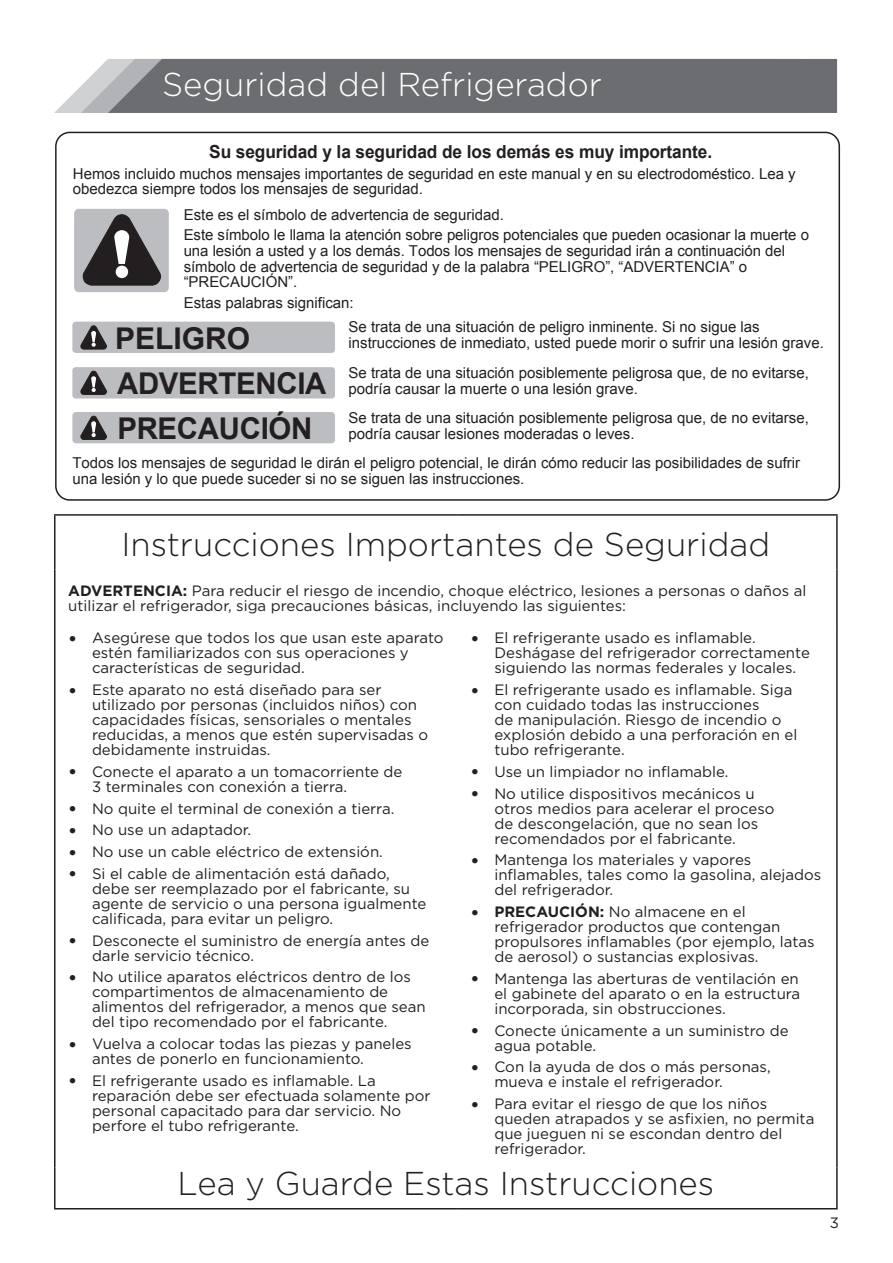
<style>
.page{position:relative;width:893px;height:1263px;background:#fff}
.page>*{position:absolute;margin:0;border:0;box-sizing:border-box;transform-origin:0 0}
.t1{font:300 33px "Gotham";color:#231f20}
.t2{font:300 33px "Gotham";color:#fff}
.t3{font:700 30px/45.2px "Arial";letter-spacing:-.01em;color:#231f20}
.t4{font:700 18px "Arial";letter-spacing:-.005em;color:#231f20;scale:.96 1}
.t5{font:15px/15px "Gotham";color:#231f20}
.t6{font:15px/15.8px "Arial";color:#231f20}
.s1{font-weight:700}
.s2{font-weight:700;font-size:18px}
</style>
<div class="page">
<svg style="left:54px;top:59px;width:783px;height:54px;background:#76777a"></svg>
<div style="left:55px;top:132px;width:785px;height:369px;border:2px solid #231f20;border-radius:14px"></div>
<div style="left:72px;top:322px;width:263px;height:31px;background:#bcbdc0;border-radius:4px"></div>
<div style="left:72px;top:367px;width:263px;height:31px;background:#bcbdc0;border-radius:3px"></div>
<div style="left:72px;top:412px;width:263px;height:31px;background:#bcbdc0;border-radius:4px"></div>
<svg style="left:81px;top:325px;width:26px;height:24px"></svg>
<svg style="left:81px;top:371px;width:26px;height:24px"></svg>
<svg style="left:81px;top:416px;width:26px;height:24px"></svg>
<div style="left:74px;top:209px;width:95px;height:83px;background:#bcbdc0;border-radius:5px"></div>
<svg style="left:83px;top:214px;width:78px;height:71px"></svg>
<hr style="left:54px;top:514px;width:403px;height:2px;background:#231f20">
<hr style="left:457px;top:514px;width:381px;height:2px;background:#231f20">
<hr style="left:54px;top:516px;width:2px;height:53px;background:#231f20">
<hr style="left:54px;top:569px;width:2px;height:55px;background:#231f20">
<hr style="left:54px;top:1208px;width:403px;height:1px;background:#231f20">
<hr style="left:457px;top:1208px;width:381px;height:1px;background:#231f20">
<hr style="left:54px;top:1168px;width:2px;height:40px;background:#231f20">
<hr style="left:836px;top:516px;width:2px;height:53px;background:#231f20">
<hr style="left:836px;top:569px;width:2px;height:55px;background:#231f20">
<hr style="left:836px;top:1168px;width:2px;height:40px;background:#231f20">
<hr style="left:836px;top:624px;width:2px;height:544px;background:#231f20">
<hr style="left:54px;top:624px;width:2px;height:544px;background:#231f20">
<h1 class="t2" style="left:162px;top:66px;width:442px">Seguridad del Refrigerador</h1>
<p class="t4" style="left:209px;top:140px;width:525px">Su seguridad y la seguridad de los demás es muy importante.</p>
<p class="t6" style="left:73px;top:166px;width:724px">Hemos incluido muchos mensajes importantes de seguridad en este manual y en su electrodoméstico. Lea y obedezca siempre todos los mensajes de seguridad.</p>
<p class="t6" style="left:184px;top:205px;width:627px;line-height:20.2px">Este es el símbolo de advertencia de seguridad.<br>Este símbolo le llama la atención sobre peligros potenciales que pueden ocasionar la muerte o</p>
<p class="t6" style="left:184px;top:243px;width:603px">una lesión a usted y a los demás. Todos los mensajes de seguridad irán a continuación del símbolo de advertencia de seguridad y de la palabra “PELIGRO”, “ADVERTENCIA” o “PRECAUCIÓN”.</p>
<p class="t6" style="left:349px;top:290px;width:413px;line-height:24.8px;text-indent:-165px">Estas palabras significan:<br>Se trata de una situación de peligro inminente. Si no sigue las</p>
<p class="t6" style="left:349px;top:328px;width:477px;line-height:29.8px">instrucciones de inmediato, usted puede morir o sufrir una lesión grave.<br>Se trata de una situación posiblemente peligrosa que, de no evitarse,</p>
<p class="t6" style="left:349px;top:374px;width:462px;line-height:29.1px">podría causar la muerte o una lesión grave.<br>Se trata de una situación posiblemente peligrosa que, de no evitarse,</p>
<p class="t6" style="left:72px;top:418px;width:729px;line-height:29.7px;text-indent:276px">podría causar lesiones moderadas o leves.<br>Todos los mensajes de seguridad le dirán el peligro potencial, le dirán cómo reducir las posibilidades de sufrir</p>
<p class="t6" style="left:72px;top:471px;width:453px">una lesión y lo que puede suceder si no se siguen las instrucciones.</p>
<h2 class="t3" style="left:115px;top:317px;width:213px">PELIGRO<br>ADVERTENCIA<br>PRECAUCIÓN</h2>
<h1 class="t1" style="left:121px;top:526px;width:650px">Instrucciones Importantes de Seguridad</h1>
<p class="t5" style="left:68px;top:582px;width:740px"><span class="s1">ADVERTENCIA:</span> Para reducir el riesgo de incendio, choque eléctrico, lesiones a personas o daños al utilizar el refrigerador, siga precauciones básicas, incluyendo las siguientes:</p>
<p class="t5" style="left:92px;top:630px;width:353px;text-indent:-24px"><span class="s2">•</span> Asegúrese que todos los que usan este aparato estén familiarizados con sus operaciones y características de seguridad.</p>
<p class="t5" style="left:92px;top:682px;width:338px;text-indent:-24px"><span class="s2">•</span> Este aparato no está diseñado para ser utilizado por personas (incluidos niños) con capacidades físicas, sensoriales o mentales reducidas, a menos que estén supervisadas o debidamente instruidas.</p>
<p class="t5" style="left:92px;top:764px;width:312px;text-indent:-24px"><span class="s2">•</span> Conecte el aparato a un tomacorriente de<br>3 terminales con conexión a tierra.</p>
<p class="t5" style="left:68px;top:800px;width:328px"><span class="s2">•</span> No quite el terminal de conexión a tierra.</p>
<p class="t5" style="left:68px;top:822px;width:184px"><span class="s2">•</span> No use un adaptador.</p>
<p class="t5" style="left:68px;top:844px;width:316px"><span class="s2">•</span> No use un cable eléctrico de extensión.</p>
<p class="t5" style="left:92px;top:866px;width:336px;text-indent:-24px"><span class="s2">•</span> Si el cable de alimentación está dañado, debe ser reemplazado por el fabricante, su agente de servicio o una persona igualmente calificada, para evitar un peligro.</p>
<p class="t5" style="left:92px;top:932px;width:339px;text-indent:-24px"><span class="s2">•</span> Desconecte el suministro de energía antes de darle servicio técnico.</p>
<p class="t5" style="left:92px;top:969px;width:335px;text-indent:-24px"><span class="s2">•</span> No utilice aparatos eléctricos dentro de los compartimentos de almacenamiento de alimentos del refrigerador, a menos que sean del tipo recomendado por el fabricante.</p>
<p class="t5" style="left:92px;top:1036px;width:321px;text-indent:-24px"><span class="s2">•</span> Vuelva a colocar todas las piezas y paneles antes de ponerlo en funcionamiento.</p>
<p class="t5" style="left:92px;top:1073px;width:340px;text-indent:-24px"><span class="s2">•</span> El refrigerante usado es inflamable. La reparación debe ser efectuada solamente por personal capacitado para dar servicio. No perfore el tubo refrigerante.</p>
<p class="t5" style="left:494px;top:630px;width:317px;text-indent:-24px"><span class="s2">•</span> El refrigerante usado es inflamable.<br>Deshágase del refrigerador correctamente siguiendo las normas federales y locales.</p>
<p class="t5" style="left:494px;top:682px;width:304px;text-indent:-24px"><span class="s2">•</span> El refrigerante usado es inflamable. Siga con cuidado todas las instrucciones<br>de manipulación. Riesgo de incendio o explosión debido a una perforación en el tubo refrigerante.</p>
<p class="t5" style="left:471px;top:764px;width:259px"><span class="s2">•</span> Use un limpiador no inflamable.</p>
<p class="t5" style="left:494px;top:785px;width:282px;text-indent:-24px"><span class="s2">•</span> No utilice dispositivos mecánicos u otros medios para acelerar el proceso de descongelación, que no sean los recomendados por el fabricante.</p>
<p class="t5" style="left:494px;top:852px;width:328px;text-indent:-24px"><span class="s2">•</span> Mantenga los materiales y vapores inflamables, tales como la gasolina, alejados del refrigerador.</p>
<p class="t5" style="left:494px;top:904px;width:322px;text-indent:-24px"><span class="s2">•</span> <span class="s1">PRECAUCIÓN:</span> No almacene en el refrigerador productos que contengan propulsores inflamables (por ejemplo, latas de aerosol) o sustancias explosivas.</p>
<p class="t5" style="left:494px;top:971px;width:307px;text-align:justify;text-indent:-24px"><span class="s2">•</span> Mantenga las aberturas de ventilación en el gabinete del aparato o en la estructura incorporada, sin obstrucciones.</p>
<p class="t5" style="left:494px;top:1022px;width:296px;text-indent:-24px"><span class="s2">•</span> Conecte únicamente a un suministro de agua potable.</p>
<p class="t5" style="left:494px;top:1059px;width:278px;text-indent:-24px"><span class="s2">•</span> Con la ayuda de dos o más personas, mueva e instale el refrigerador.</p>
<p class="t5" style="left:494px;top:1096px;width:321px;text-indent:-24px"><span class="s2">•</span> Para evitar el riesgo de que los niños queden atrapados y se asfixien, no permita que jueguen ni se escondan dentro del refrigerador.</p>
<h1 class="t1" style="left:177px;top:1165px;width:538px">Lea y Guarde Estas Instrucciones</h1>
<p class="t5" style="left:830px;top:1214px;width:11px">3</p>
</div>
